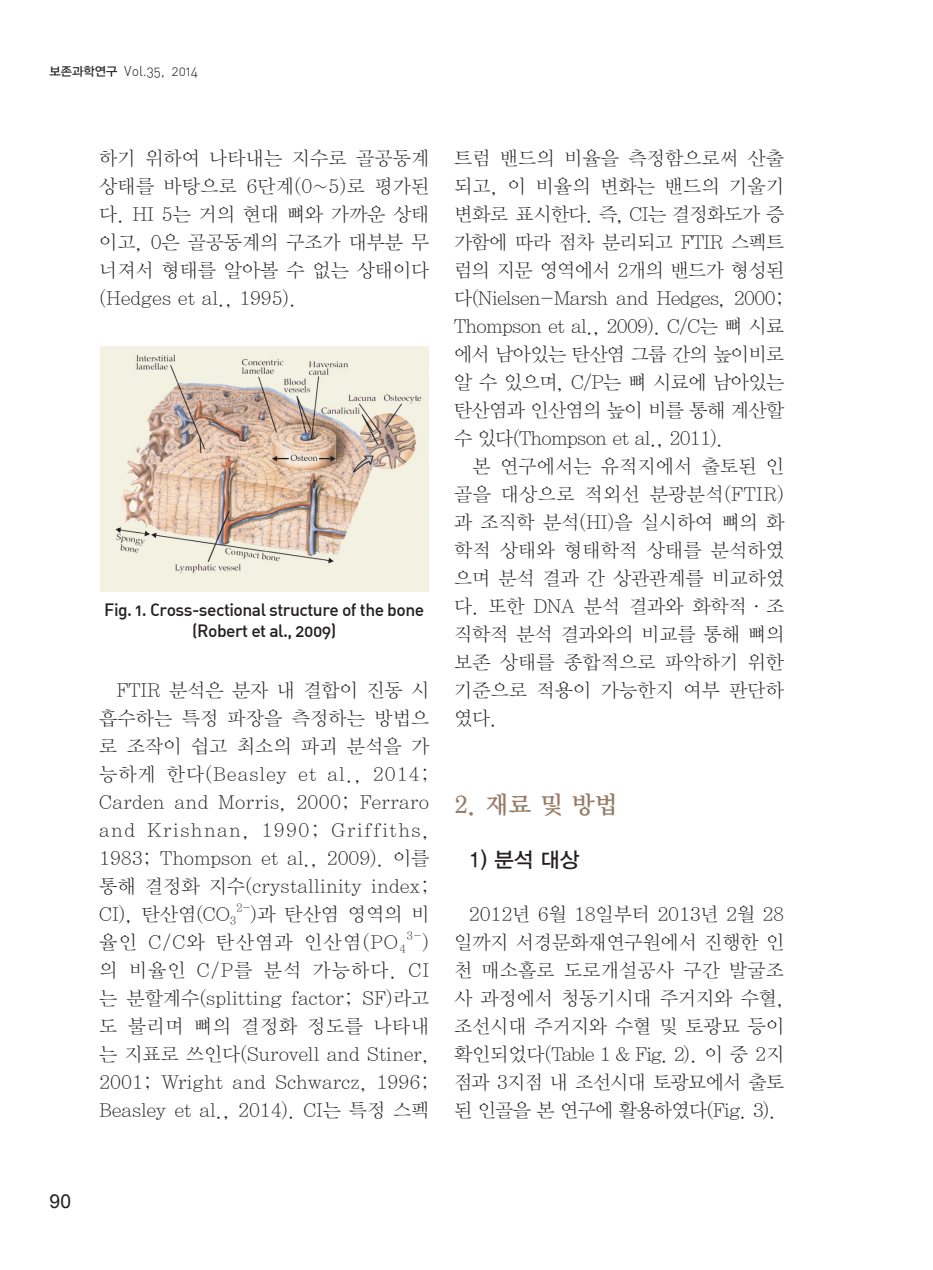
<style>
.page{position:relative;width:933px;height:1270px;background:#fff}
.page>*{position:absolute;margin:0;border:0;box-sizing:border-box;transform-origin:0 0}
.t1{font:24.5px "YDIY Mj O340";color:#967b67}
.t2{font:21px "YDIYGO330";color:#231f20}
.t3{font:19.25px/28px "YDIY Mj O310";color:#231f20;text-align:justify}
.t4{font:19.25px/28px "YDIY Mj O310";letter-spacing:.07em;color:#231f20}
.t5{font:19.25px "Arial";color:#231f20}
.t6{font:500 17.5px/21px "DIN Alternate";letter-spacing:-.03em;color:#231f20;text-align:center}
.t7{font:300 14px "DIN Alternate";color:#231f20}
.t8{font:11.2px "YDIY Mj O310";color:#231f20}
.s1{font-family:"YDIYGO330";font-weight:400;font-size:12.25px}
</style>
<div class="page">
<img style="left:100px;top:347px;width:328px;height:245px">
<p class="t7" style="left:50px;top:63px;width:150px"><span class="s1">보존과학연구</span> Vol.35, 2014</p>
<p class="t3" style="left:99px;top:145px;width:331px">하기 위하여 나타내는 지수로 골공동계 상태를 바탕으로 6단계(0~5)로 평가된 다. HI 5는 거의 현대 뼈와 가까운 상태 이고, 0은 골공동계의 구조가 대부분 무 너져서 형태를 알아볼 수 없는 상태이다 (Hedges et al., 1995).</p>
<p class="t6" style="left:104px;top:599px;width:321px">Fig. 1. Cross-sectional structure of the bone (Robert et al., 2009)</p>
<p class="t3" style="left:99px;top:677px;width:331px;text-indent:17px">FTIR 분석은 분자 내 결합이 진동 시 흡수하는 특정 파장을 측정하는 방법으 로 조작이 쉽고 최소의 파괴 분석을 가 능하게 한다(Beasley et al., 2014; Carden and Morris, 2000; Ferraro and Krishnan, 1990; Griffiths, 1983; Thompson et al., 2009). 이를 통해 결정화 지수(crystallinity index; CI), 탄산염(CO<sub>3</sub></p>
<p class="t8" style="left:236px;top:902px;width:16px">2-</p>
<p class="t4" style="left:99px;top:901px;width:331px;text-indent:151px">)과 탄산염 영역의 비 율인 C/C와 탄산염과 인산염(PO<sub>4</sub></p>
<p class="t8" style="left:406px;top:930px;width:17px">3-</p>
<p class="t3" style="left:99px;top:929px;width:332px;text-indent:323px">) 의 비율인 C/P를 분석 가능하다. CI 는 분할계수(splitting factor; SF)라고 도 불리며 뼈의 결정화 정도를 나타내 는 지표로 쓰인다(Surovell and Stiner, 2001; Wright and Schwarcz, 1996; Beasley et al., 2014). CI는 특정 스펙</p>
<p class="t3" style="left:454px;top:145px;width:332px">트럼 밴드의 비율을 측정함으로써 산출 되고, 이 비율의 변화는 밴드의 기울기 변화로 표시한다. 즉, CI는 결정화도가 증 가함에 따라 점차 분리되고 FTIR 스펙트 럼의 지문 영역에서 2개의 밴드가 형성된 다(Nielsen-Marsh and Hedges, 2000; Thompson et al., 2009). C/C는 뼈 시료 에서 남아있는 탄산염 그룹 간의 높이비로 알 수 있으며, C/P는 뼈 시료에 남아있는 탄산염과 인산염의 높이 비를 통해 계산할 수 있다(Thompson et al., 2011).</p>
<p class="t3" style="left:454px;top:453px;width:331px;text-indent:18px">본 연구에서는 유적지에서 출토된 인 골을 대상으로 적외선 분광분석(FTIR) 과 조직학 분석(HI)을 실시하여 뼈의 화 학적 상태와 형태학적 상태를 분석하였 으며 분석 결과 간 상관관계를 비교하였 다. 또한 DNA 분석 결과와 화학적·조 직학적 분석 결과와의 비교를 통해 뼈의 보존 상태를 종합적으로 파악하기 위한 기준으로 적용이 가능한지 여부 판단하 였다.</p>
<p class="t1" style="left:454px;top:793px;width:165px">2. 재료 및 방법</p>
<p class="t2" style="left:469px;top:848px;width:112px">1) 분석 대상</p>
<p class="t3" style="left:454px;top:901px;width:331px;text-indent:15px">2012년 6월 18일부터 2013년 2월 28 일까지 서경문화재연구원에서 진행한 인 천 매소홀로 도로개설공사 구간 발굴조 사 과정에서 청동기시대 주거지와 수혈, 조선시대 주거지와 수혈 및 토광묘 등이 확인되었다(Table 1 &amp; Fig. 2). 이 중 2지 점과 3지점 내 조선시대 토광묘에서 출토 된 인골을 본 연구에 활용하였다(Fig. 3).</p>
<p class="t5" style="left:50px;top:1188px;width:23px">90</p>
</div>
